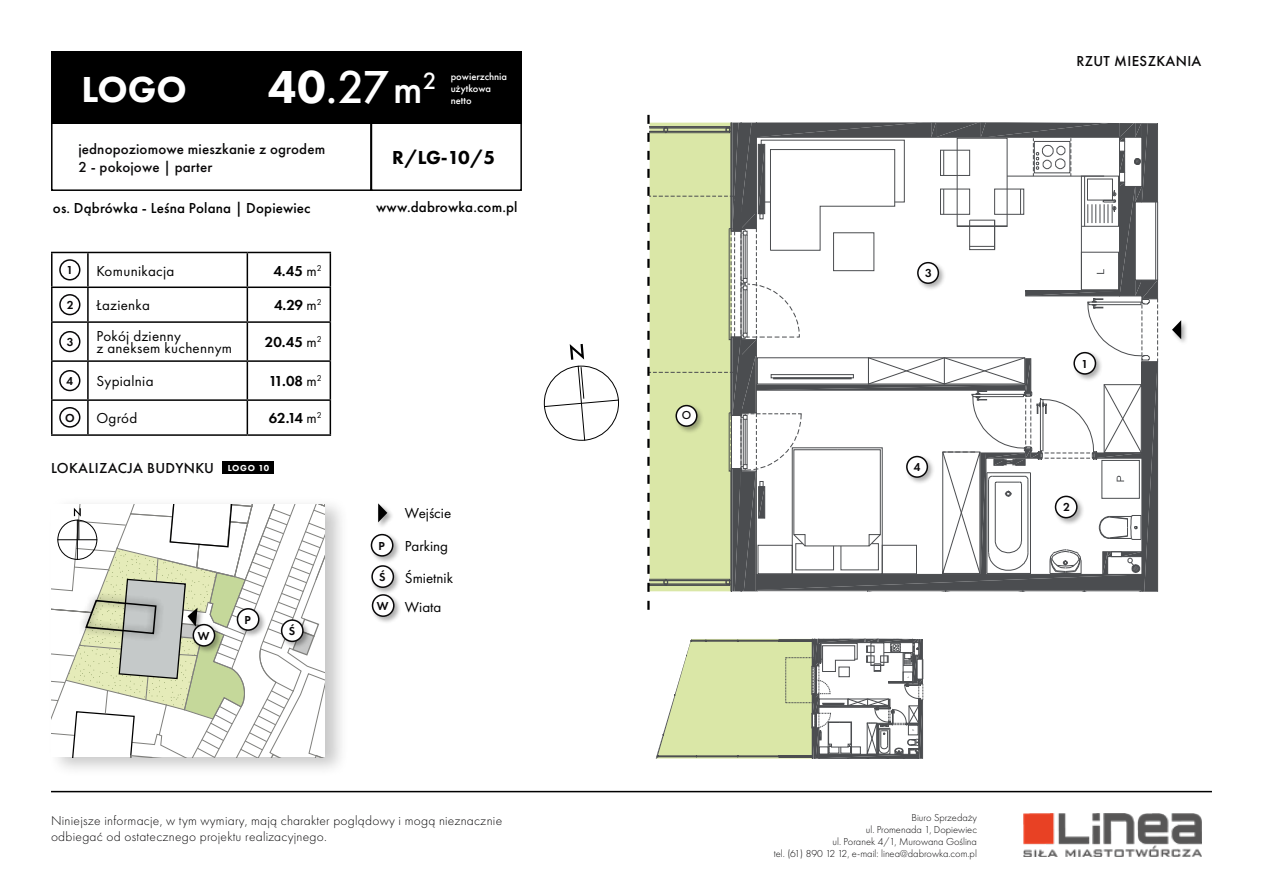
<style>
.page{position:relative;width:1263px;height:893px;background:#fff}
.page>*{position:absolute;margin:0;border:0;box-sizing:border-box;transform-origin:0 0}
.t1{font:500 48px "Futura PT";color:#fff}
.t2{font:800 37.5px "Futura PT";color:#fff}
.t3{font:800 19.5px "Futura PT";color:#000}
.t4{font:500 15px/18px "Futura PT";letter-spacing:.01em;color:#090809}
.t5{font:15px/12px "Futura PT";letter-spacing:.02em;color:#000}
.t6{font:500 15px "Futura PT";letter-spacing:.01em;color:#000}
.t7{font:600 15px "Futura PT";letter-spacing:.01em;color:#000}
.t8{font:15px "Futura PT";color:#000}
.t9{font:300 13.5px/16.2px "Futura PT";letter-spacing:.02em;color:#090809}
.t10{font:600 12px "Futura PT";color:#090809}
.t11{font:500 12px "Futura PT";color:#090809}
.t12{font:300 10.5px/12px "Futura PT";color:#090809;text-align:right}
.t13{font:500 10.5px/12px "Futura PT";color:#fff}
.s1{font-weight:800}
.s2{font-size:42px}
.s3{font-weight:400}
.s4{font-weight:600;font-size:12px;color:#090809}
</style>
<div class="page">
<svg style="left:656px;top:639px;width:267px;height:120px"></svg>
<svg style="left:647px;top:115px;width:511px;height:495px"></svg>
<div style="left:916px;top:261px;width:31px;height:31px;background:#000;opacity:.32"></div>
<div style="left:918px;top:263px;width:20px;height:20px;background:#fff;border-radius:50%"></div>
<div style="left:917px;top:262px;width:22px;height:22px;border:2px solid #090809;border-radius:50%"></div>
<div style="left:905px;top:455px;width:31px;height:30px;background:#000;opacity:.32"></div>
<div style="left:907px;top:457px;width:20px;height:20px;background:#fff;border-radius:50%"></div>
<div style="left:906px;top:456px;width:22px;height:22px;border:2px solid #090809;border-radius:50%"></div>
<div style="left:674px;top:403px;width:31px;height:31px;background:#000;opacity:.32"></div>
<div style="left:676px;top:406px;width:21px;height:20px;background:#fff;border-radius:50%"></div>
<div style="left:675px;top:405px;width:22px;height:22px;border:2px solid #090809;border-radius:50%"></div>
<div style="left:1054px;top:494px;width:31px;height:32px;background:#000;opacity:.32"></div>
<div style="left:1055px;top:496px;width:22px;height:22px;background:#fff;border-radius:50%"></div>
<div style="left:1055px;top:496px;width:22px;height:22px;border:2px solid #090809;border-radius:50%"></div>
<div style="left:1072px;top:350px;width:31px;height:32px;background:#000;opacity:.32"></div>
<div style="left:1074px;top:353px;width:21px;height:21px;background:#fff;border-radius:50%"></div>
<div style="left:1073px;top:352px;width:23px;height:23px;border:2px solid #090809;border-radius:50%"></div>
<div style="left:1171px;top:319px;width:18px;height:27px;background:#000;opacity:.36"></div>
<svg style="left:1172px;top:320px;width:9px;height:19px"></svg>
<svg style="left:543px;top:344px;width:76px;height:97px"></svg>
<div style="left:48px;top:496px;width:301px;height:281px;background:#000;opacity:.22"></div>
<hr style="left:51px;top:791px;width:1161px;height:1px;background:#000">
<img style="left:1023px;top:813px;width:178px;height:44px">
<div style="left:222px;top:461px;width:52px;height:13px;background:#000"></div>
<div style="left:371px;top:118px;width:151px;height:73px;border:2px solid #000"></div>
<div style="left:51px;top:51px;width:471px;height:73px;background:#000"></div>
<div style="left:51px;top:118px;width:321px;height:73px;border:2px solid #000"></div>
<hr style="left:51px;top:252px;width:37px;height:1px;background:#000">
<hr style="left:51px;top:253px;width:2px;height:34px;background:#000">
<hr style="left:88px;top:252px;width:159px;height:1px;background:#000">
<hr style="left:87px;top:253px;width:2px;height:34px;background:#000">
<hr style="left:247px;top:252px;width:84px;height:1px;background:#000">
<hr style="left:247px;top:253px;width:1px;height:34px;background:#000">
<hr style="left:330px;top:253px;width:1px;height:34px;background:#000">
<hr style="left:51px;top:287px;width:37px;height:1px;background:#000">
<hr style="left:51px;top:288px;width:2px;height:33px;background:#000">
<hr style="left:88px;top:287px;width:159px;height:1px;background:#000">
<hr style="left:87px;top:288px;width:2px;height:33px;background:#000">
<hr style="left:247px;top:287px;width:84px;height:1px;background:#000">
<hr style="left:247px;top:288px;width:1px;height:33px;background:#000">
<hr style="left:330px;top:288px;width:1px;height:33px;background:#000">
<hr style="left:51px;top:321px;width:37px;height:2px;background:#000">
<hr style="left:51px;top:323px;width:2px;height:37px;background:#000">
<hr style="left:88px;top:321px;width:159px;height:2px;background:#000">
<hr style="left:87px;top:323px;width:2px;height:37px;background:#000">
<hr style="left:247px;top:321px;width:84px;height:2px;background:#000">
<hr style="left:247px;top:323px;width:1px;height:37px;background:#000">
<hr style="left:330px;top:323px;width:1px;height:37px;background:#000">
<hr style="left:51px;top:360px;width:37px;height:2px;background:#000">
<hr style="left:51px;top:362px;width:2px;height:37px;background:#000">
<hr style="left:88px;top:360px;width:159px;height:2px;background:#000">
<hr style="left:87px;top:362px;width:2px;height:37px;background:#000">
<hr style="left:247px;top:360px;width:84px;height:2px;background:#000">
<hr style="left:247px;top:362px;width:1px;height:37px;background:#000">
<hr style="left:330px;top:362px;width:1px;height:37px;background:#000">
<hr style="left:51px;top:399px;width:37px;height:2px;background:#000">
<hr style="left:51px;top:401px;width:2px;height:33px;background:#000">
<hr style="left:88px;top:399px;width:159px;height:2px;background:#000">
<hr style="left:87px;top:401px;width:2px;height:33px;background:#000">
<hr style="left:247px;top:399px;width:84px;height:2px;background:#000">
<hr style="left:247px;top:401px;width:1px;height:33px;background:#000">
<hr style="left:330px;top:401px;width:1px;height:33px;background:#000">
<hr style="left:51px;top:434px;width:37px;height:2px;background:#000">
<hr style="left:88px;top:434px;width:159px;height:2px;background:#000">
<hr style="left:247px;top:434px;width:84px;height:2px;background:#000">
<div style="left:59px;top:259px;width:21px;height:21px;border:2px solid #090809;border-radius:50%"></div>
<div style="left:59px;top:294px;width:21px;height:21px;border:2px solid #090809;border-radius:50%"></div>
<div style="left:59px;top:331px;width:21px;height:21px;border:2px solid #090809;border-radius:50%"></div>
<div style="left:59px;top:370px;width:21px;height:21px;border:2px solid #090809;border-radius:50%"></div>
<div style="left:59px;top:407px;width:21px;height:21px;border:2px solid #090809;border-radius:50%"></div>
<div style="left:376px;top:502px;width:18px;height:27px;background:#000;opacity:.36"></div>
<svg style="left:378px;top:503px;width:9px;height:19px"></svg>
<div style="left:370px;top:532px;width:31px;height:32px;background:#000;opacity:.32"></div>
<div style="left:371px;top:535px;width:22px;height:21px;background:#fff;border-radius:50%"></div>
<div style="left:371px;top:534px;width:22px;height:23px;border:2px solid #090809;border-radius:50%"></div>
<div style="left:370px;top:564px;width:31px;height:31px;background:#000;opacity:.32"></div>
<div style="left:372px;top:566px;width:21px;height:21px;background:#fff;border-radius:50%"></div>
<div style="left:371px;top:565px;width:23px;height:23px;border:2px solid #090809;border-radius:50%"></div>
<div style="left:371px;top:593px;width:31px;height:31px;background:#000;opacity:.32"></div>
<div style="left:372px;top:595px;width:22px;height:21px;background:#fff;border-radius:50%"></div>
<div style="left:372px;top:594px;width:23px;height:23px;border:2px solid #090809;border-radius:50%"></div>
<svg style="left:51px;top:504px;width:273px;height:254px"></svg>
<h1 class="t1" style="left:268px;top:58px;width:170px"><span class="s1">40</span>.27<span class="s2">m</span><sup>2</sup></h1>
<p class="t4" style="left:78px;top:140px;width:248px">jednopoziomowe mieszkanie z ogrodem<br>2 - pokojowe | parter</p>
<h3 class="t3" style="left:392px;top:145px;width:105px">R/LG-10/5</h3>
<p class="t13" style="left:451px;top:70px;width:58px">powierzchnia użytkowa netto</p>
<h2 class="t2" style="left:81px;top:66px;width:107px">LOGO</h2>
<p class="t6" style="left:53px;top:199px;width:259px">os. Dąbrówka - Leśna Polana | Dopiewiec</p>
<p class="t10" style="left:68px;top:263px;width:5px">1</p>
<p class="t5" style="left:96px;top:265px;width:80px">Komunikacja</p>
<p class="t7" style="left:273px;top:261px;width:50px">4.45 <span class="s3">m</span><sup>2</sup></p>
<p class="t10" style="left:67px;top:297px;width:8px">2</p>
<p class="t5" style="left:96px;top:299px;width:55px">Łazienka</p>
<p class="t7" style="left:274px;top:296px;width:49px">4.29 <span class="s3">m</span><sup>2</sup></p>
<p class="t10" style="left:67px;top:334px;width:8px">3</p>
<p class="t5" style="left:96px;top:330px;width:137px">Pokój dzienny<br>z aneksem kuchennym</p>
<p class="t7" style="left:265px;top:333px;width:58px">20.45 <span class="s3">m</span><sup>2</sup></p>
<p class="t10" style="left:67px;top:373px;width:8px">4</p>
<p class="t5" style="left:96px;top:375px;width:59px">Sypialnia</p>
<p class="t7" style="left:269px;top:372px;width:54px">11.08 <span class="s3">m</span><sup>2</sup></p>
<p class="t10" style="left:65px;top:411px;width:11px">O</p>
<p class="t5" style="left:96px;top:412px;width:42px">Ogród</p>
<p class="t7" style="left:269px;top:409px;width:55px">62.14 <span class="s3">m</span><sup>2</sup></p>
<p class="t4" style="left:51px;top:459px;width:220px">LOKALIZACJA BUDYNKU <sup>LOGO</sup> <sup>10</sup></p>
<p class="t10" style="left:198px;top:628px;width:13px">W</p>
<p class="t10" style="left:245px;top:612px;width:8px">P</p>
<p class="t10" style="left:289px;top:623px;width:8px">Ś</p>
<p class="t6" style="left:376px;top:198px;width:143px">www.dabrowka.com.pl</p>
<p class="t8" style="left:405px;top:504px;width:48px">Wejście</p>
<p class="t8" style="left:405px;top:537px;width:45px">Parking</p>
<p class="t10" style="left:379px;top:538px;width:8px">P</p>
<p class="t10" style="left:379px;top:569px;width:8px">Ś</p>
<p class="t5" style="left:377px;top:601px;width:66px"><span class="s4">W</span> Wiata</p>
<p class="t8" style="left:405px;top:569px;width:50px">Śmietnik</p>
<p class="t11" style="left:682px;top:408px;width:11px">O</p>
<p class="t10" style="left:925px;top:265px;width:8px">3</p>
<p class="t10" style="left:914px;top:459px;width:8px">4</p>
<p class="t9" style="left:51px;top:812px;width:453px">Niniejsze informacje, w tym wymiary, mają charakter poglądowy i mogą nieznacznie odbiegać od ostatecznego projektu realizacyjnego.</p>
<p class="t12" style="left:774px;top:812px;width:205px">Biuro Sprzedaży<br>ul. Promenada 1, Dopiewiec<br>ul. Poranek 4/1, Murowana Goślina<br>tel. (61) 890 12 12, e-mail: linea@dabrowka.com.pl</p>
<p class="t4" style="left:1076px;top:52px;width:127px">RZUT MIESZKANIA</p>
<p class="t10" style="left:1083px;top:356px;width:5px">1</p>
<p class="t10" style="left:1063px;top:499px;width:8px">2</p>
</div>
